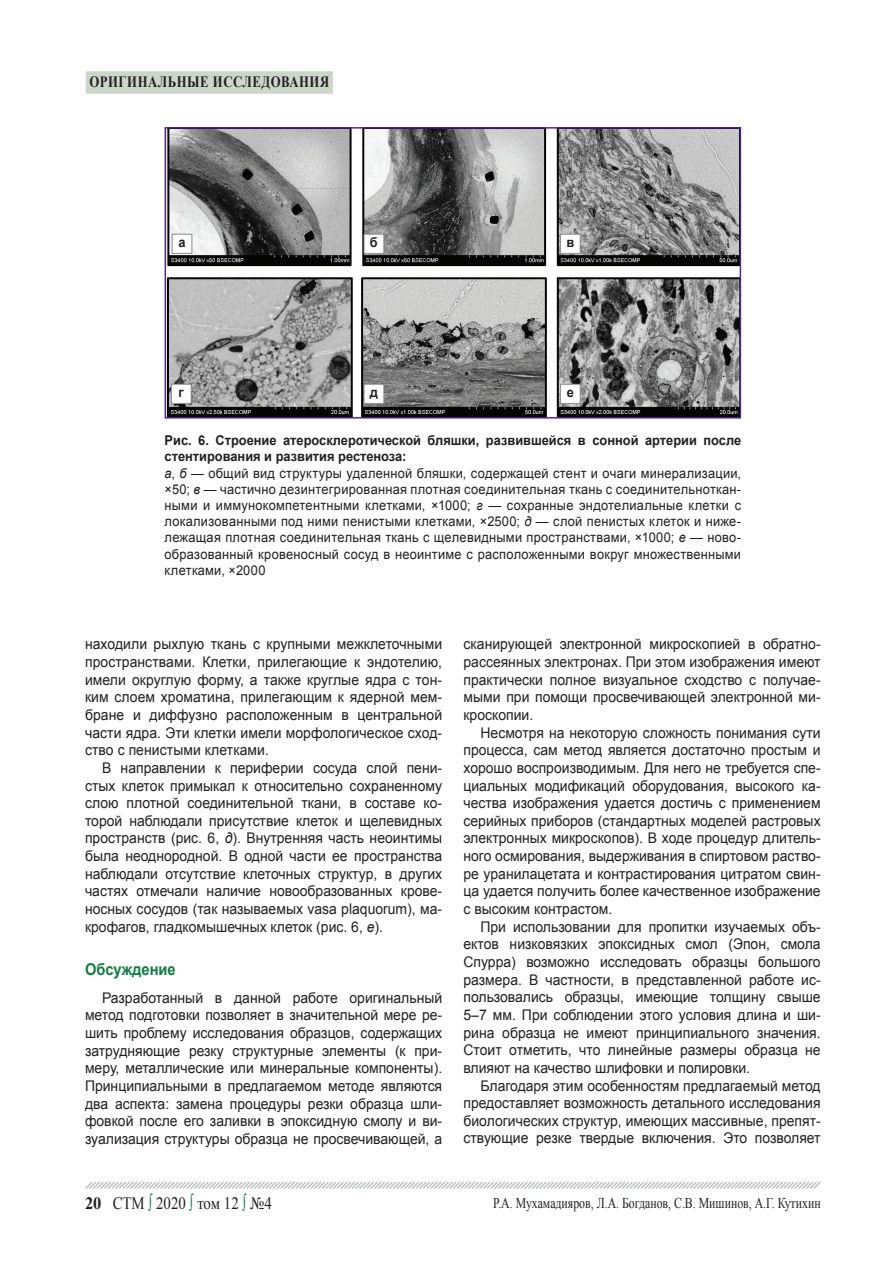
<style>
.page{position:relative;width:893px;height:1276px;background:#fff}
.page>*{position:absolute;margin:0;border:0;box-sizing:border-box;transform-origin:0 0}
.t1{font:17.4px "Times New Roman";color:#231f20;scale:.86 1}
.t2{font:700 16.2px "Arial";color:#127c43;scale:.9 1}
.t3{font:700 15.75px "Times New Roman";letter-spacing:.04em;color:#231f20;scale:.81 1}
.t4{font:15px "Times New Roman";color:#231f20;scale:.79 1}
.t5{font:14.7px/17.7px "Arial";color:#231f20;text-align:justify;scale:.95 1}
.t6{font:13.5px/16.2px "Arial";letter-spacing:.02em;color:#231f20;scale:.95 1}
.t7{font:700 13.5px "Arial";color:#231f20;scale:.95 1}
.s1{font-weight:700}
.s2{font-style:italic}
.s3{color:#127c43}
</style>
<div class="page">
<svg style="left:85px;top:1181px;width:736px;height:8px"></svg>
<div style="left:86px;top:71px;width:247px;height:23px;background:#cbd8c9"></div>
<img style="left:168px;top:130px;width:570px;height:285px">
<div style="left:165px;top:127px;width:576px;height:291px;border:2px solid #542685"></div>
<div style="left:172px;top:234px;width:20px;height:19px;background:#fff"></div>
<div style="left:172px;top:234px;width:20px;height:20px;border:1px solid #8b8d90"></div>
<div style="left:364px;top:234px;width:20px;height:19px;background:#fff"></div>
<div style="left:364px;top:234px;width:20px;height:20px;border:1px solid #8b8d90"></div>
<div style="left:560px;top:234px;width:20px;height:19px;background:#fff"></div>
<div style="left:560px;top:234px;width:21px;height:20px;border:1px solid #8b8d90"></div>
<div style="left:171px;top:384px;width:20px;height:19px;background:#fff"></div>
<div style="left:171px;top:384px;width:21px;height:20px;border:1px solid #8b8d90"></div>
<div style="left:364px;top:384px;width:20px;height:19px;background:#fff"></div>
<div style="left:364px;top:384px;width:20px;height:20px;border:1px solid #8b8d90"></div>
<div style="left:560px;top:384px;width:20px;height:19px;background:#fff"></div>
<div style="left:560px;top:384px;width:21px;height:20px;border:1px solid #8b8d90"></div>
<p class="t3" style="left:89px;top:71px;width:297px">оригинальные исследования</p>
<p class="t7" style="left:178px;top:233px;width:9px">а</p>
<p class="t7" style="left:370px;top:233px;width:10px">б</p>
<p class="t7" style="left:566px;top:233px;width:10px">в</p>
<p class="t7" style="left:179px;top:383px;width:7px">г</p>
<p class="t7" style="left:370px;top:383px;width:10px">д</p>
<p class="t7" style="left:567px;top:383px;width:9px">е</p>
<p class="t6" style="left:165px;top:432px;width:608px"><span class="s1">Рис. 6. Строение атеросклеротической бляшки, развившейся в сонной артерии после стентирования и развития рестеноза:<br></span><span class="s2">а</span>, <span class="s2">б</span> — общий вид структуры удаленной бляшки, содержащей стент и очаги минерализации, ×50; <span class="s2">в</span> — частично дезинтегрированная плотная соединительная ткань с соединительноткан&shy;ными и иммунокомпетентными клетками, ×1000; <span class="s2">г</span> — сохранные эндотелиальные клетки с локализованными под ними пенистыми клетками, ×2500; <span class="s2">д</span> — слой пенистых клеток и ниже&shy;лежащая плотная соединительная ткань с щелевидными пространствами, ×1000; <span class="s2">е</span> — ново&shy;образованный кровеносный сосуд в неоинтиме с расположенными вокруг множественными клетками, ×2000</p>
<p class="t5" style="left:85px;top:635px;width:377px">находили рыхлую ткань с крупными межклеточными пространствами. Клетки, прилегающие к эндотелию, имели округлую форму, а также круглые ядра с тон&shy;ким слоем хроматина, прилегающим к ядерной мем&shy;бране и диффузно расположенным в центральной части ядра. Эти клетки имели морфологическое сход&shy;ство с пенистыми клетками.</p>
<p class="t5" style="left:85px;top:759px;width:377px;text-indent:17px">В направлении к периферии сосуда слой пени&shy;стых клеток примыкал к относительно сохраненному слою плотной соединительной ткани, в составе ко&shy;торой наблюдали присутствие клеток и щелевидных пространств (рис. 6, <span class="s2">д</span>). Внутренняя часть неоинтимы была неоднородной. В одной части ее пространства наблюдали отсутствие клеточных структур, в других частях отмечали наличие новообразованных крове&shy;носных сосудов (так называемых vasa plaquorum), ма&shy;крофагов, гладкомышечных клеток (рис. 6, <span class="s2">е</span>).</p>
<p class="t2" style="left:85px;top:958px;width:102px">Обсуждение</p>
<p class="t5" style="left:85px;top:988px;width:377px;text-indent:17px">Разработанный в данной работе оригинальный метод подготовки позволяет в значительной мере ре&shy;шить проблему исследования образцов, содержащих затрудняющие резку структурные элементы (к при&shy;меру, металлические или минеральные компоненты).<br>Принципиальными в предлагаемом методе являются два аспекта: замена процедуры резки образца шли&shy;фовкой после его заливки в эпоксидную смолу и ви&shy;зуализация структуры образца не просвечивающей, а</p>
<p class="t1" style="left:85px;top:1191px;width:219px"><span class="s1">20</span> СТМ <span class="s3">∫</span> 2020 <span class="s3">∫</span> том 12 <span class="s3">∫</span> №4</p>
<p class="t5" style="left:463px;top:635px;width:377px">сканирующей электронной микроскопией в обратно&shy;рассеянных электронах. При этом изображения имеют практически полное визуальное сходство с получае&shy;мыми при помощи просвечивающей электронной ми&shy;кроскопии.</p>
<p class="t5" style="left:463px;top:723px;width:377px;text-indent:17px">Несмотря на некоторую сложность понимания сути процесса, сам метод является достаточно простым и хорошо воспроизводимым. Для него не требуется спе&shy;циальных модификаций оборудования, высокого ка&shy;чества изображения удается достичь с применением серийных приборов (стандартных моделей растровых электронных микроскопов). В ходе процедур длитель&shy;ного осмирования, выдерживания в спиртовом раство&shy;ре уранилацетата и контрастирования цитратом свин&shy;ца удается получить более качественное изображение с высоким контрастом.</p>
<p class="t5" style="left:463px;top:917px;width:377px;text-indent:17px">При использовании для пропитки изучаемых объ&shy;ектов низковязких эпоксидных смол (Эпон, смола Спурра) возможно исследовать образцы большого размера. В частности, в представленной работе ис&shy;пользовались образцы, имеющие толщину свыше 5–7 мм. При соблюдении этого условия длина и ши&shy;рина образца не имеют принципиального значения.<br>Стоит отметить, что линейные размеры образца не влияют на качество шлифовки и полировки.</p>
<p class="t5" style="left:463px;top:1076px;width:377px;text-indent:17px">Благодаря этим особенностям предлагаемый метод предоставляет возможность детального исследования биологических структур, имеющих массивные, препят&shy;ствующие резке твердые включения. Это позволяет</p>
<p class="t4" style="left:493px;top:1192px;width:416px">Р.А. Мухамадияров, Л.А. Богданов, С.В. Мишинов, А.Г. Кутихин</p>
</div>
